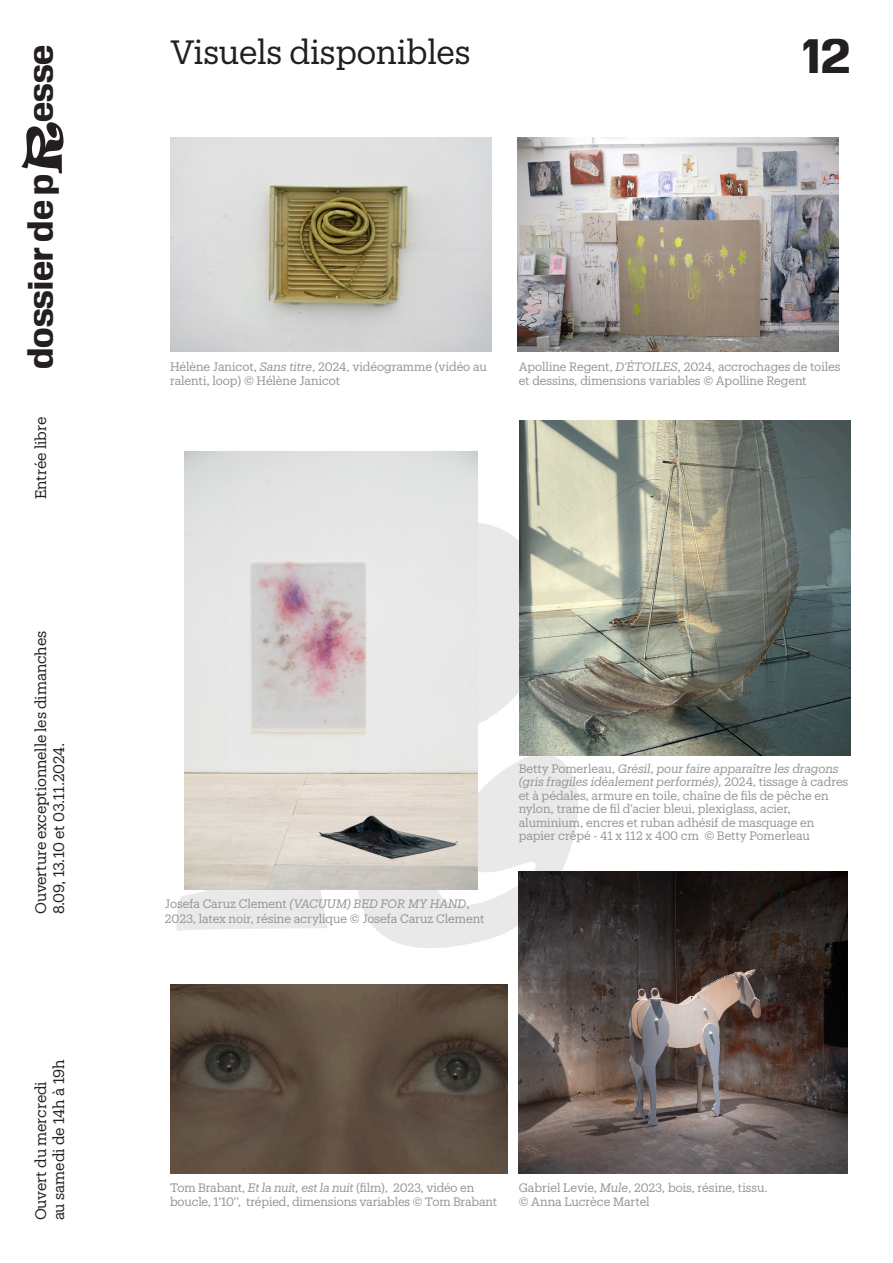
<style>
.page{position:relative;width:893px;height:1263px;background:#fff}
.page>*{position:absolute;margin:0;border:0;box-sizing:border-box;transform-origin:0 0}
.RESERVES_texte_CP{font:700 45px "Review";color:#231f20}
.RESERVES_titre_artiste{font:33px "Produkt";color:#231f20}
.t1{font:700 33px "Review";color:#231f20}
.PLATEAU_texte_biographie{font:15px/18px "Produkt";letter-spacing:-.01em;color:#231f20}
.RESERVES_texte_biographie{font:15px/18px "Produkt";color:#231f20}
.RESERVES_légende{font:12px/14.4px "Produkt";letter-spacing:-.005em;color:#939598}
.s1{font-style:italic}
</style>
<div class="page">
<svg style="left:176px;top:464px;width:402px;height:484px;fill:#e9e9e9"></svg>
<img style="left:170px;top:138px;width:321px;height:214px">
<img style="left:170px;top:984px;width:337px;height:190px">
<img style="left:519px;top:421px;width:331px;height:334px">
<img style="left:518px;top:138px;width:321px;height:214px">
<img style="left:185px;top:451px;width:292px;height:439px">
<svg style="left:21px;top:122px;width:43px;height:51px"></svg>
<img style="left:519px;top:872px;width:329px;height:301px">
<p class="t1" style="left:17px;top:122px;width:79px;rotate:-90deg">esse</p>
<p class="t1" style="left:17px;top:369px;width:197px;rotate:-90deg">dossier de p</p>
<p class="RESERVES_texte_biographie" style="left:31px;top:499px;width:84px;rotate:-90deg">Entrée libre</p>
<p class="PLATEAU_texte_biographie" style="left:31px;top:914px;width:284px;rotate:-90deg">Ouverture exceptionnelle les dimanches<br>8.09, 13.10 et 03.11.2024.</p>
<p class="RESERVES_texte_biographie" style="left:31px;top:1220px;width:162px;rotate:-90deg">Ouvert du mercredi<br>au samedi de 14h à 19h</p>
<p class="RESERVES_titre_artiste" style="left:170px;top:29px;width:302px">Visuels disponibles</p>
<p class="RESERVES_texte_CP" style="left:802px;top:25px;width:49px">12</p>
<p class="RESERVES_légende" style="left:170px;top:358px;width:318px">Hélène Janicot, <span class="s1">Sans titre</span>, 2024, vidéogramme (vidéo au ralenti, loop) © Hélène Janicot</p>
<p class="RESERVES_légende" style="left:519px;top:358px;width:323px">Apolline Regent, <span class="s1">D’ÉTOILES</span>, 2024, accrochages de toiles et dessins, dimensions variables © Apolline Regent</p>
<p class="RESERVES_légende" style="left:165px;top:896px;width:321px">Josefa Caruz Clement <span class="s1">(VACUUM) BED FOR MY HAND</span>,<br>2023, latex noir, résine acrylique © Josefa Caruz Clement</p>
<p class="RESERVES_légende" style="left:519px;top:761px;width:331px;line-height:13.5px">Betty Pomerleau, <span class="s1">Grésil, pour faire apparaître les dragons (gris fragiles idéalement performés),</span> 2024, tissage à cadres et à pédales, armure en toile, chaîne de fils de pêche en nylon, trame de fil d’acier bleui, plexiglass, acier, aluminium, encres et ruban adhésif de masquage en</p>
<p class="RESERVES_légende" style="left:519px;top:828px;width:293px">papier crêpé - 41 x 112 x 400 cm © Betty Pomerleau</p>
<p class="RESERVES_légende" style="left:170px;top:1180px;width:328px">Tom Brabant, <span class="s1">Et la nuit, est la nuit</span> (film), 2023, vidéo en boucle, 1’10’’, trépied, dimensions variables © Tom Brabant</p>
<p class="RESERVES_légende" style="left:519px;top:1180px;width:251px">Gabriel Levie, <span class="s1">Mule</span>, 2023, bois, résine, tissu.</p>
<p class="RESERVES_légende" style="left:519px;top:1194px;width:132px">© Anna Lucrèce Martel</p>
</div>
